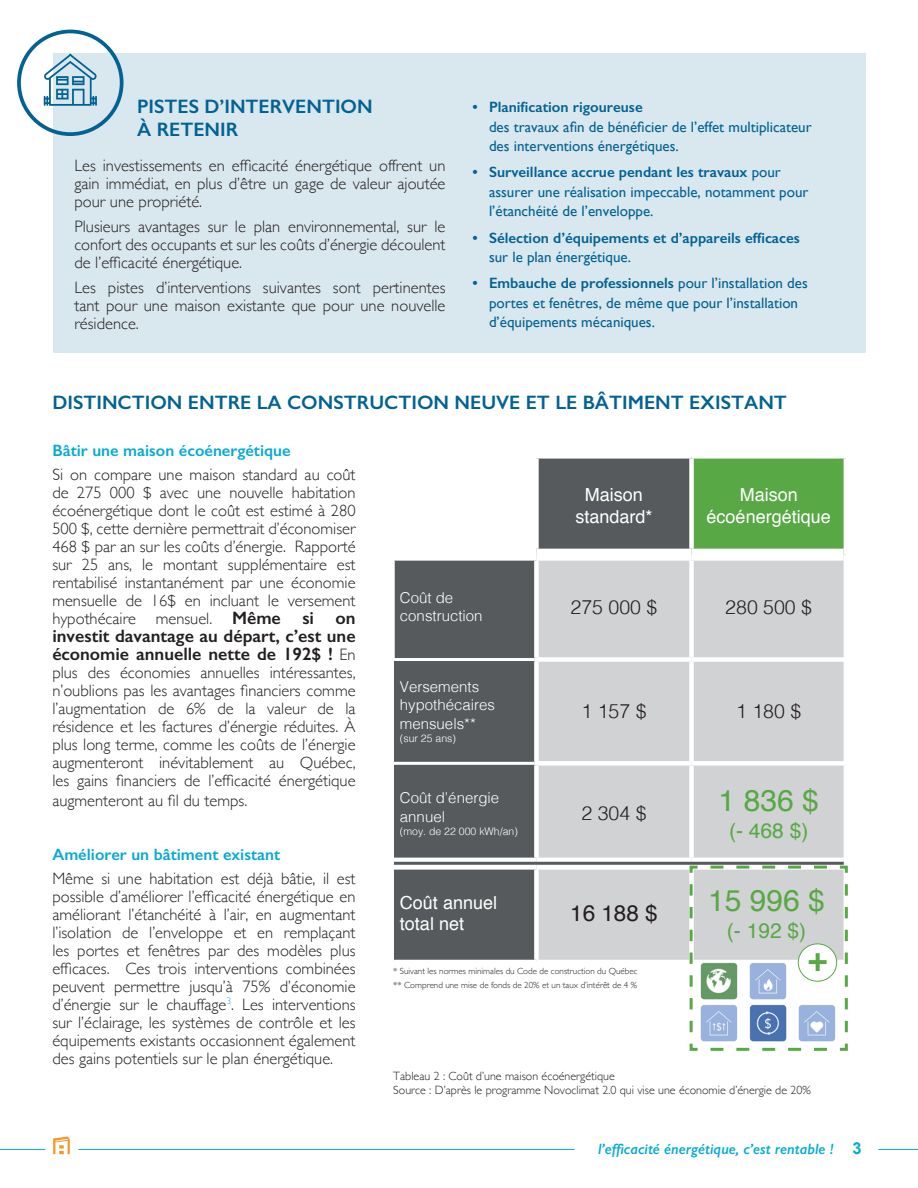
<style>
.page{position:relative;width:918px;height:1188px;background:#fff}
.page>*{position:absolute;margin:0;border:0;box-sizing:border-box;transform-origin:0 0}
.t1{font:600 36.45px "Gill Sans";color:#58a845}
.corps_de_texte{font:30px "Helvetica";color:#58a845}
.corps_de_texte-2{font:22.5px "Helvetica";color:#231f20}
.corps_de_texte-3{font:21px "Helvetica";color:#58a845}
.titres{font:600 19.5px/23.4px "Gill Sans";color:#016293}
.corps_de_texte-4{font:300 19.5px "Helvetica";color:#231f20}
.corps_de_texte-5{font:600 18px/18px "Gill Sans";color:#231f20}
.corps_de_texte-6{font:18px/21.6px "Helvetica";color:#fff}
.corps_de_texte-7{font:300 16.5px/18px "Gill Sans";color:#231f20;text-align:justify}
.corps_de_texte-8{font:600 16.5px "Gill Sans";color:#08aad2}
.t2{font:15px/19.5px "Gill Sans";color:#016293}
.corps_de_texte-9{font:300 15px "Helvetica";color:#fff}
.t3{font:600 15px/19.5px "Gill Sans";color:#016293}
.t4{font:italic 600 15px "Gill Sans";color:#08aad2}
.Légende{font:300 12px "Gill Sans";color:#231f20}
.corps_de_texte-10{font:300 10.5px "Helvetica";color:#fff}
.Légende-2{font:300 9px "Gill Sans";color:#231f20}
.s1{font-weight:600}
.s2{font-weight:400}
.s3{font-weight:600;font-size:18px}
.s4{font-weight:300;font-size:16.5px}
.s5{font-family:"Arial";font-weight:700;font-style:normal;font-size:16.5px}
</style>
<div class="page">
<hr style="left:78px;top:1149px;width:497px;height:1px;background:#08aad2">
<hr style="left:0;top:1149px;width:45px;height:1px;background:#08aad2">
<svg style="left:53px;top:1137px;width:17px;height:17px"></svg>
<hr style="left:878px;top:1149px;width:40px;height:1px;background:#08aad2">
<div style="left:17px;top:30px;width:107px;height:106px;border:4px solid #016293;border-radius:50%"></div>
<svg style="left:44px;top:67px;width:9px;height:39px"></svg>
<div style="left:53px;top:53px;width:812px;height:300px;background:#d9e7ee"></div>
<svg style="left:394px;top:459px;width:295px;height:501px;fill:#565a5c"></svg>
<div style="left:692px;top:456px;width:154px;height:99px;background:#58a845"></div>
<div style="left:539px;top:561px;width:305px;height:399px;background:#d1d2d4"></div>
<div style="left:534px;top:561px;width:5px;height:96px;background:#fff"></div>
<div style="left:689px;top:561px;width:5px;height:96px;background:#fff"></div>
<div style="left:534px;top:657px;width:158px;height:5px;background:#fff"></div>
<div style="left:534px;top:662px;width:5px;height:99px;background:#fff"></div>
<div style="left:692px;top:657px;width:156px;height:5px;background:#fff"></div>
<div style="left:689px;top:662px;width:5px;height:99px;background:#fff"></div>
<div style="left:534px;top:761px;width:158px;height:5px;background:#fff"></div>
<div style="left:534px;top:766px;width:5px;height:92px;background:#fff"></div>
<div style="left:692px;top:761px;width:156px;height:5px;background:#fff"></div>
<div style="left:689px;top:766px;width:5px;height:92px;background:#fff"></div>
<div style="left:534px;top:870px;width:5px;height:90px;background:#fff"></div>
<div style="left:534px;top:459px;width:5px;height:90px;background:#fff"></div>
<div style="left:692px;top:454px;width:156px;height:5px;background:#fff"></div>
<div style="left:689px;top:459px;width:5px;height:90px;background:#fff"></div>
<hr style="left:844px;top:459px;width:4px;height:96px;background:#fff">
<hr style="left:393px;top:561px;width:2px;height:97px;background:#fff">
<div style="left:393px;top:549px;width:143px;height:12px;background:#fff"></div>
<div style="left:536px;top:549px;width:156px;height:12px;background:#fff"></div>
<div style="left:692px;top:549px;width:152px;height:12px;background:#fff"></div>
<hr style="left:393px;top:658px;width:141px;height:3px;background:#fff">
<hr style="left:394px;top:762px;width:140px;height:3px;background:#fff">
<div style="left:394px;top:858px;width:142px;height:12px;background:#fff"></div>
<div style="left:536px;top:858px;width:156px;height:12px;background:#fff"></div>
<svg style="left:692px;top:858px;width:152px;height:4px"></svg>
<svg style="left:688px;top:865px;width:160px;height:186px"></svg>
<div style="left:798px;top:944px;width:39px;height:37px;background:#fff;border-radius:50%"></div>
<div style="left:798px;top:943px;width:39px;height:39px;border:1px solid #58a845;border-radius:50%"></div>
<hr style="left:394px;top:862px;width:450px;height:3px;background:#565a5c">
<p class="titres" style="left:137px;top:94px;width:237px">PISTES D’INTERVENTION<br>À RETENIR</p>
<p class="corps_de_texte-7" style="left:74px;top:156px;width:373px">Les investissements en efficacité énergétique offrent un gain immédiat, en plus d’être un gage de valeur ajoutée pour une propriété.</p>
<p class="corps_de_texte-7" style="left:74px;top:217px;width:373px">Plusieurs avantages sur le plan environnemental, sur le confort des occupants et sur les coûts d’énergie découlent de l’efficacité énergétique.</p>
<p class="corps_de_texte-7" style="left:74px;top:278px;width:373px">Les pistes d’interventions suivantes sont pertinentes tant pour une maison existante que pour une nouvelle résidence.</p>
<p class="t2" style="left:489px;top:97px;width:324px;text-indent:-16px"><span class="s1">• Planification rigoureuse<br></span>des travaux afin de bénéficier de l’effet multiplicateur des interventions énergétiques.</p>
<p class="t2" style="left:489px;top:162px;width:321px;text-indent:-16px"><span class="s1">• Surveillance accrue pendant les travaux</span> pour assurer une réalisation impeccable, notamment pour l’étanchéité de l’enveloppe.</p>
<p class="t3" style="left:489px;top:228px;width:312px;text-indent:-16px">• Sélection d’équipements et d’appareils efficaces <span class="s2">sur le plan énergétique.</span></p>
<p class="t2" style="left:489px;top:273px;width:320px;text-indent:-16px"><span class="s1">• Embauche de professionnels</span> pour l’installation des portes et fenêtres, de même que pour l’installation d’équipements mécaniques.</p>
<p class="titres" style="left:52px;top:390px;width:736px">DISTINCTION ENTRE LA CONSTRUCTION NEUVE ET LE BÂTIMENT EXISTANT</p>
<p class="corps_de_texte-8" style="left:52px;top:441px;width:240px">Bâtir une maison écoénergétique</p>
<p class="corps_de_texte-7" style="left:52px;top:465px;width:305px">Si on compare une maison standard au coût de 275 000 $ avec une nouvelle habitation écoénergétique dont le coût est estimé à 280<br>500 $, cette dernière permettrait d’économiser 468 $ par an sur les coûts d’énergie. Rapporté sur 25 ans, le montant supplémentaire est rentabilisé instantanément par une économie mensuelle de 16$ en incluant le versement hypothécaire mensuel. <span class="s3">Même si on</span></p>
<p class="corps_de_texte-5" style="left:52px;top:627px;width:305px">investit davantage au départ, c’est une économie annuelle nette de 192$ ! <span class="s4">En</span></p>
<p class="corps_de_texte-7" style="left:52px;top:663px;width:305px">plus des économies annuelles intéressantes, n’oublions pas les avantages financiers comme l’augmentation de 6% de la valeur de la résidence et les factures d’énergie réduites. À plus long terme, comme les coûts de l’énergie augmenteront inévitablement au Québec, les gains financiers de l’efficacité énergétique</p>
<p class="corps_de_texte-7" style="left:52px;top:791px;width:197px">augmenteront au fil du temps.</p>
<p class="corps_de_texte-8" style="left:52px;top:844px;width:229px">Améliorer un bâtiment existant</p>
<p class="corps_de_texte-7" style="left:52px;top:869px;width:305px">Même si une habitation est déjà bâtie, il est possible d’améliorer l’efficacité énergétique en améliorant l’étanchéité à l’air, en augmentant l’isolation de l’enveloppe et en remplaçant les portes et fenêtres par des modèles plus efficaces. Ces trois interventions combinées peuvent permettre jusqu’à 75% d’économie d’énergie sur le chauffage<sup>3</sup>. Les interventions sur l’éclairage, les systèmes de contrôle et les équipements existants occasionnent également des gains potentiels sur le plan énergétique.</p>
<p class="corps_de_texte-9" style="left:400px;top:585px;width:55px">Coût de</p>
<p class="corps_de_texte-9" style="left:400px;top:603px;width:84px">construction</p>
<p class="corps_de_texte-9" style="left:400px;top:674px;width:81px">Versements</p>
<p class="corps_de_texte-9" style="left:400px;top:692px;width:97px">hypothécaires</p>
<p class="corps_de_texte-9" style="left:400px;top:711px;width:77px">mensuels**</p>
<p class="corps_de_texte-10" style="left:400px;top:729px;width:58px">(sur 25 ans)</p>
<p class="corps_de_texte-9" style="left:400px;top:785px;width:101px">Coût d’énergie</p>
<p class="corps_de_texte-9" style="left:400px;top:804px;width:47px">annuel</p>
<p class="corps_de_texte-10" style="left:400px;top:822px;width:119px">(moy. de 22 000 kWh/an)</p>
<p class="corps_de_texte-6" style="left:585px;top:485px;width:60px">Maison</p>
<p class="corps_de_texte-6" style="left:575px;top:506px;width:79px">standard*</p>
<p class="corps_de_texte-6" style="left:740px;top:485px;width:60px">Maison</p>
<p class="corps_de_texte-6" style="left:707px;top:506px;width:126px">écoénergétique</p>
<p class="corps_de_texte-4" style="left:571px;top:591px;width:88px">275 000 $</p>
<p class="corps_de_texte-4" style="left:725px;top:591px;width:88px">280 500 $</p>
<p class="corps_de_texte-4" style="left:581px;top:695px;width:67px">1 157 $</p>
<p class="corps_de_texte-4" style="left:736px;top:695px;width:67px">1 180 $</p>
<p class="corps_de_texte-4" style="left:581px;top:797px;width:67px">2 304 $</p>
<p class="corps_de_texte" style="left:719px;top:778px;width:102px">1 836 $</p>
<p class="corps_de_texte-3" style="left:729px;top:815px;width:81px">(- 468 $)</p>
<p class="corps_de_texte-6" style="left:400px;top:892px;width:99px">Coût annuel total net</p>
<p class="corps_de_texte-2" style="left:570px;top:896px;width:89px">16 188 $</p>
<p class="Légende-2" style="left:393px;top:964px;width:246px">* Suivant les normes minimales du Code de construction du Québec</p>
<p class="Légende-2" style="left:393px;top:978px;width:245px">** Comprend une mise de fonds de 20% et un taux d’intérêt de 4 %</p>
<p class="corps_de_texte" style="left:708px;top:877px;width:118px">15 996 $</p>
<p class="corps_de_texte-3" style="left:727px;top:914px;width:81px">(- 192 $)</p>
<p class="t1" style="left:807px;top:941px;width:23px">+</p>
<p class="Légende" style="left:393px;top:1067px;width:223px">Tableau 2 : Coût d’une maison écoénergétique</p>
<p class="Légende" style="left:393px;top:1081px;width:419px">Source : D’après le programme Novoclimat 2.0 qui vise une économie d’énergie de 20%</p>
<p class="t4" style="left:598px;top:1140px;width:265px">l’efficacité énergétique, c’est rentable ! <span class="s5">3</span></p>
</div>
